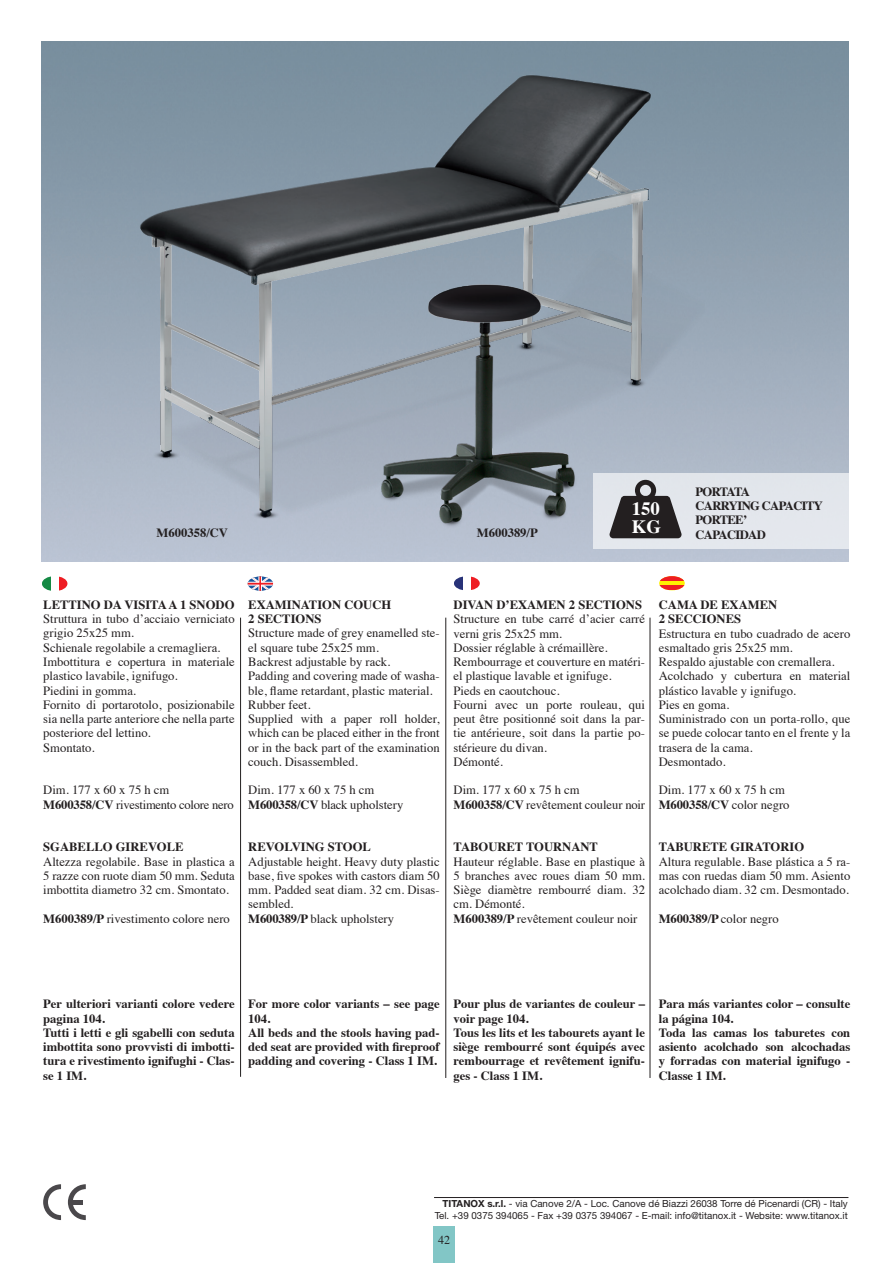
<style>
.page{position:relative;width:892px;height:1263px;background:#fff}
.page>*{position:absolute;margin:0;border:0;box-sizing:border-box;transform-origin:0 0}
.t1{font:700 18.75px/17.9px "Times";color:#fff}
.t2{font:12.6px/14.2px "Times";color:#231f20}
.t3{font:700 12.6px/14.2px "Times";color:#231f20}
.t4{font:12.6px/14.2px "Times";letter-spacing:-.02em;color:#231f20}
.t5{font:700 12.6px/14.2px "Times";letter-spacing:-.05em;color:#231f20}
.t6{font:12px "Times";color:#231f20}
.t7{font:9.75px/11.7px "Helvetica Neue LT Std";color:#231f20;text-align:right}
.s1{font-weight:700}
</style>
<div class="page">
<div style="left:433px;top:1226px;width:22px;height:36px;background:#82c6c6"></div>
<hr style="left:434px;top:1196px;width:414px;height:1px;background:#231f20">
<img style="left:111px;top:48px;width:593px;height:514px">
<hr style="left:240px;top:617px;width:1px;height:459px;background:#231f20">
<hr style="left:445px;top:617px;width:1px;height:460px;background:#231f20">
<hr style="left:649px;top:617px;width:1px;height:460px;background:#231f20">
<svg style="left:43px;top:1184px;width:18px;height:35px"></svg>
<svg style="left:68px;top:1184px;width:18px;height:35px"></svg>
<div style="left:72px;top:1199px;width:11px;height:5px;background:#4a484b"></div>
<div style="left:593px;top:473px;width:255px;height:75px;background:#e3e6ec"></div>
<svg style="left:609px;top:480px;width:73px;height:58px"></svg>
<svg style="left:50px;top:576px;width:1px;height:15px"></svg>
<svg style="left:42px;top:576px;width:8px;height:15px"></svg>
<svg style="left:59px;top:576px;width:8px;height:15px"></svg>
<svg style="left:248px;top:576px;width:25px;height:14px"></svg>
<svg style="left:462px;top:576px;width:1px;height:14px"></svg>
<svg style="left:454px;top:576px;width:8px;height:14px"></svg>
<svg style="left:471px;top:576px;width:8px;height:14px"></svg>
<svg style="left:659px;top:580px;width:25px;height:5px"></svg>
<svg style="left:659px;top:585px;width:25px;height:5px"></svg>
<svg style="left:660px;top:576px;width:24px;height:4px"></svg>
<p class="t5" style="left:695px;top:483px;width:129px">PORTATA<br>CARRYING CAPACITY<br>PORTEE’</p>
<h1 class="t1" style="left:631px;top:498px;width:31px">150<br>KG</h1>
<p class="t3" style="left:157px;top:524px;width:73px">M600358/CV</p>
<p class="t3" style="left:477px;top:524px;width:62px">M600389/P</p>
<p class="t5" style="left:695px;top:526px;width:72px">CAPACIDAD</p>
<p class="t3" style="left:43px;top:596px;width:193px">LETTINO DA VISITA A 1 SNODO</p>
<p class="t2" style="left:43px;top:610px;width:193px">Struttura in tubo d’acciaio verniciato grigio 25x25 mm.<br>Schienale regolabile a cremagliera.<br>Imbottitura e copertura in materiale plastico lavabile, ignifugo.<br>Piedini in gomma.<br>Fornito di portarotolo, posizionabile sia nella parte anteriore che nella parte posteriore del lettino.<br>Smontato.</p>
<p class="t4" style="left:43px;top:781px;width:192px">Dim. 177 x 60 x 75 h cm<br><span class="s1">M600358/CV</span> rivestimento colore nero</p>
<p class="t3" style="left:43px;top:838px;width:142px">SGABELLO GIREVOLE</p>
<p class="t2" style="left:43px;top:853px;width:193px;text-align:justify">Altezza regolabile. Base in plastica a 5 razze con ruote diam 50 mm. Seduta imbottita diametro 32 cm. Smontato.</p>
<p class="t2" style="left:43px;top:910px;width:188px"><span class="s1">M600389/P</span> rivestimento colore nero</p>
<p class="t3" style="left:248px;top:596px;width:144px">EXAMINATION COUCH<br>2 SECTIONS</p>
<p class="t2" style="left:248px;top:625px;width:193px">Structure made of grey enamelled ste&shy;el square tube 25x25 mm.<br>Backrest adjustable by rack.<br>Padding and covering made of washa&shy;ble, flame retardant, plastic material.<br>Rubber feet.<br>Supplied with a paper roll holder, which can be placed either in the front or in the back part of the examination couch. Disassembled.</p>
<p class="t2" style="left:248px;top:781px;width:157px">Dim. 177 x 60 x 75 h cm<br><span class="s1">M600358/CV</span> black upholstery</p>
<p class="t3" style="left:248px;top:838px;width:124px">REVOLVING STOOL</p>
<p class="t2" style="left:248px;top:853px;width:193px">Adjustable height. Heavy duty plastic base, five spokes with castors diam 50 mm. Padded seat diam. 32 cm. Disas&shy;sembled.<br><span class="s1">M600389/P</span> black upholstery</p>
<p class="t3" style="left:453px;top:596px;width:190px">DIVAN D’EXAMEN 2 SECTIONS</p>
<p class="t2" style="left:453px;top:610px;width:193px">Structure en tube carré d’acier carré verni gris 25x25 mm.<br>Dossier réglable à crémaillère.<br>Rembourrage et couverture en matéri&shy;el plastique lavable et ignifuge.<br>Pieds en caoutchouc.<br>Fourni avec un porte rouleau, qui peut être positionné soit dans la par&shy;tie antérieure, soit dans la partie po&shy;stérieure du divan.<br>Démonté.</p>
<p class="t2" style="left:453px;top:781px;width:193px">Dim. 177 x 60 x 75 h cm<br><span class="s1">M600358/CV</span> revêtement couleur noir</p>
<p class="t3" style="left:453px;top:838px;width:146px">TABOURET TOURNANT</p>
<p class="t2" style="left:453px;top:853px;width:193px">Hauteur réglable. Base en plastique à<br>5 branches avec roues diam 50 mm.<br>Siège diamètre rembourré diam. 32 cm. Démonté.<br><span class="s1">M600389/P</span> revêtement couleur noir</p>
<p class="t3" style="left:658px;top:596px;width:120px">CAMA DE EXAMEN<br>2 SECCIONES</p>
<p class="t2" style="left:658px;top:625px;width:193px">Estructura en tubo cuadrado de acero esmaltado gris 25x25 mm.<br>Respaldo ajustable con cremallera.<br>Acolchado y cubertura en material plástico lavable y ignifugo.<br>Pies en goma.<br>Suministrado con un porta-rollo, que se puede colocar tanto en el frente y la trasera de la cama.<br>Desmontado.</p>
<p class="t2" style="left:658px;top:781px;width:132px">Dim. 177 x 60 x 75 h cm<br><span class="s1">M600358/CV</span> color negro</p>
<p class="t3" style="left:658px;top:838px;width:147px">TABURETE GIRATORIO</p>
<p class="t2" style="left:658px;top:853px;width:193px;text-align:justify">Altura regulable. Base plástica a 5 ra&shy;mas con ruedas diam 50 mm. Asiento acolchado diam. 32 cm. Desmontado.</p>
<p class="t2" style="left:658px;top:910px;width:121px"><span class="s1">M600389/P</span> color negro</p>
<p class="t3" style="left:43px;top:995px;width:193px">Per ulteriori varianti colore vedere pagina 104.<br>Tutti i letti e gli sgabelli con seduta imbottita sono provvisti di imbotti&shy;tura e rivestimento ignifughi - Clas&shy;se 1 IM.</p>
<p class="t3" style="left:248px;top:995px;width:193px">For more color variants – see page<br>104.<br>All beds and the stools having pad&shy;ded seat are provided with fireproof padding and covering - Class 1 IM.</p>
<p class="t3" style="left:453px;top:995px;width:193px">Pour plus de variantes de couleur – voir page 104.<br>Tous les lits et les tabourets ayant le siège rembourré sont équipés avec rembourrage et revêtement ignifu&shy;ges - Class 1 IM.</p>
<p class="t3" style="left:658px;top:995px;width:193px">Para más variantes color – consulte la página 104.<br>Toda las camas los taburetes con asiento acolchado son alcochadas y forradas con material ignifugo -<br>Classe 1 IM.</p>
<p class="t7" style="left:434px;top:1197px;width:414px"><span class="s1">TITANOX s.r.l.</span> - via Canove 2/A - Loc. Canove dé Biazzi 26038 Torre dé Picenardi (CR) - Italy<br>Tel. +39 0375 394065 - Fax +39 0375 394067 - E-mail: info@titanox.it - Website: www.titanox.it</p>
<p class="t6" style="left:438px;top:1228px;width:13px">42</p>
</div>
